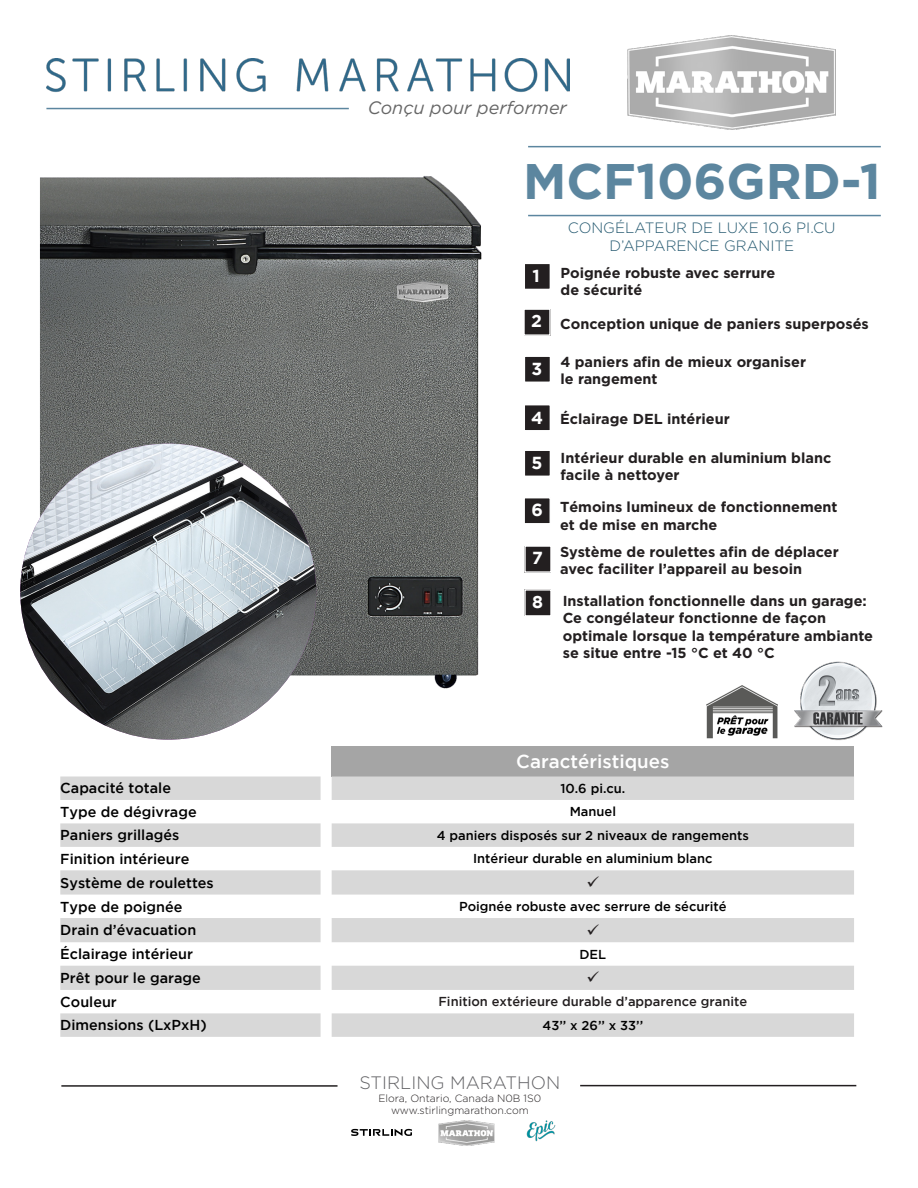
<style>
.page{position:relative;width:918px;height:1188px;background:#fff}
.page>*{position:absolute;margin:0;border:0;box-sizing:border-box;transform-origin:0 0}
.t1{font:700 49.95px "Gotham";color:#5c869f}
.t2{font:500 18.75px "Gotham";color:#fff}
.t3{font:italic 18px "Gotham";color:#666}
.t4{font:300 18px "Gotham";color:#636366}
.t5{font:700 17.4px "Gotham";color:#fff}
.t6{font:300 15px "Gotham";color:#265a71}
.t7{font:700 14.4px/17.4px "Gotham";color:#231f20}
.t8{font:500 14.4px "Gotham";color:#000}
.t9{font:500 12.9px "Gotham";color:#000}
.t10{font:500 12.9px "Gotham";color:#231f20}
.t11{font:300 10.5px "Gotham";color:#231f20}
</style>
<div class="page">
<img style="left:40px;top:176px;width:442px;height:529px">
<div style="left:332px;top:746px;width:522px;height:31px;background:#a5a5a5"></div>
<svg style="left:60px;top:777px;width:794px;height:260px;fill:#d8d8d8"></svg>
<img style="left:794px;top:661px;width:89px;height:80px">
<img style="left:46px;top:58px;width:523px;height:35px">
<img style="left:628px;top:35px;width:207px;height:94px">
<hr style="left:528px;top:146px;width:353px;height:1px;background:#5c869f">
<hr style="left:528px;top:215px;width:353px;height:1px;background:#5c869f">
<hr style="left:46px;top:108px;width:303px;height:1px;background:#5c869f">
<hr style="left:61px;top:1085px;width:277px;height:2px;background:#231f20">
<hr style="left:580px;top:1085px;width:276px;height:1px;background:#231f20">
<img style="left:526px;top:1120px;width:30px;height:22px">
<img style="left:439px;top:1120px;width:56px;height:26px">
<svg style="left:351px;top:1129px;width:61px;height:7px"></svg>
<img style="left:20px;top:444px;width:296px;height:296px;border-radius:148px">
<img style="left:706px;top:686px;width:71px;height:53px">
<div style="left:524px;top:263px;width:26px;height:26px;background:#231f20"></div>
<div style="left:524px;top:263px;width:27px;height:27px;border:1px solid #fff"></div>
<div style="left:524px;top:309px;width:26px;height:26px;background:#231f20"></div>
<div style="left:523px;top:308px;width:28px;height:28px;border:1px solid #fff"></div>
<div style="left:524px;top:356px;width:26px;height:26px;background:#231f20"></div>
<div style="left:524px;top:356px;width:27px;height:27px;border:1px solid #fff"></div>
<div style="left:524px;top:450px;width:26px;height:26px;background:#231f20"></div>
<div style="left:524px;top:450px;width:27px;height:27px;border:1px solid #fff"></div>
<div style="left:524px;top:405px;width:26px;height:26px;background:#231f20"></div>
<div style="left:524px;top:404px;width:27px;height:27px;border:1px solid #fff"></div>
<div style="left:524px;top:498px;width:26px;height:26px;background:#231f20"></div>
<div style="left:523px;top:497px;width:28px;height:27px;border:1px solid #fff"></div>
<div style="left:525px;top:546px;width:26px;height:26px;background:#231f20"></div>
<div style="left:524px;top:545px;width:28px;height:28px;border:1px solid #fff"></div>
<div style="left:525px;top:590px;width:26px;height:26px;background:#231f20"></div>
<div style="left:524px;top:589px;width:28px;height:28px;border:1px solid #fff"></div>
<svg style="left:588px;top:876px;width:11px;height:11px"></svg>
<svg style="left:588px;top:924px;width:11px;height:10px"></svg>
<svg style="left:588px;top:971px;width:11px;height:11px"></svg>
<p class="t3" style="left:368px;top:97px;width:201px">Conçu pour performer</p>
<p class="t1" style="left:523px;top:152px;width:359px">MCF106GRD-1</p>
<p class="t6" style="left:568px;top:219px;width:269px">CONGÉLATEUR DE LUXE 10.6 PI.CU</p>
<p class="t6" style="left:609px;top:237px;width:186px">D’APPARENCE GRANITE</p>
<p class="t7" style="left:561px;top:264px;width:216px">Poignée robuste avec serrure de sécurité</p>
<p class="t5" style="left:533px;top:265px;width:9px">1</p>
<p class="t5" style="left:531px;top:311px;width:12px">2</p>
<p class="t7" style="left:560px;top:315px;width:310px">Conception unique de paniers superposés</p>
<p class="t7" style="left:560px;top:353px;width:247px">4 paniers afin de mieux organiser</p>
<p class="t7" style="left:560px;top:370px;width:99px">le rangement</p>
<p class="t5" style="left:532px;top:358px;width:12px">3</p>
<p class="t5" style="left:531px;top:407px;width:13px">4</p>
<p class="t5" style="left:532px;top:452px;width:12px">5</p>
<p class="t5" style="left:531px;top:500px;width:13px">6</p>
<p class="t7" style="left:560px;top:410px;width:171px">Éclairage DEL intérieur</p>
<p class="t7" style="left:561px;top:449px;width:272px">Intérieur durable en aluminium blanc facile à nettoyer</p>
<p class="t7" style="left:560px;top:498px;width:279px">Témoins lumineux de fonctionnement et de mise en marche</p>
<p class="t7" style="left:560px;top:543px;width:280px">Système de roulettes afin de déplacer avec faciliter l’appareil au besoin</p>
<p class="t5" style="left:532px;top:548px;width:12px">7</p>
<p class="t5" style="left:532px;top:592px;width:12px">8</p>
<p class="t7" style="left:563px;top:592px;width:312px">Installation fonctionnelle dans un garage:<br>Ce congélateur fonctionne de façon optimale lorsque la température ambiante se situe entre -15 °C et 40 °C</p>
<p class="t2" style="left:516px;top:751px;width:155px">Caractéristiques</p>
<p class="t8" style="left:60px;top:780px;width:112px">Capacité totale</p>
<p class="t9" style="left:560px;top:781px;width:67px">10.6 pi.cu.</p>
<p class="t8" style="left:60px;top:804px;width:138px">Type de dégivrage</p>
<p class="t9" style="left:570px;top:805px;width:48px">Manuel</p>
<p class="t8" style="left:60px;top:827px;width:121px">Paniers grillagés</p>
<p class="t9" style="left:437px;top:828px;width:314px">4 paniers disposés sur 2 niveaux de rangements</p>
<p class="t8" style="left:60px;top:851px;width:131px">Finition intérieure</p>
<p class="t9" style="left:473px;top:851px;width:241px">Intérieur durable en aluminium blanc</p>
<p class="t8" style="left:60px;top:874px;width:155px">Système de roulettes</p>
<p class="t8" style="left:60px;top:898px;width:124px">Type de poignée</p>
<p class="t9" style="left:459px;top:899px;width:269px">Poignée robuste avec serrure de sécurité</p>
<p class="t8" style="left:60px;top:922px;width:138px">Drain d’évacuation</p>
<p class="t8" style="left:60px;top:946px;width:134px">Éclairage intérieur</p>
<p class="t9" style="left:579px;top:947px;width:28px">DEL</p>
<p class="t8" style="left:60px;top:970px;width:142px">Prêt pour le garage</p>
<p class="t8" style="left:60px;top:994px;width:58px">Couleur</p>
<p class="t10" style="left:439px;top:994px;width:310px">Finition extérieure durable d’apparence granite</p>
<p class="t8" style="left:60px;top:1017px;width:148px">Dimensions (LxPxH)</p>
<p class="t9" style="left:543px;top:1018px;width:102px">43’’ x 26’’ x 33’’</p>
<p class="t4" style="left:359px;top:1073px;width:202px">STIRLING MARATHON</p>
<p class="t11" style="left:378px;top:1092px;width:164px">Elora, Ontario, Canada N0B 1S0</p>
<p class="t11" style="left:391px;top:1105px;width:139px">www.stirlingmarathon.com</p>
</div>
